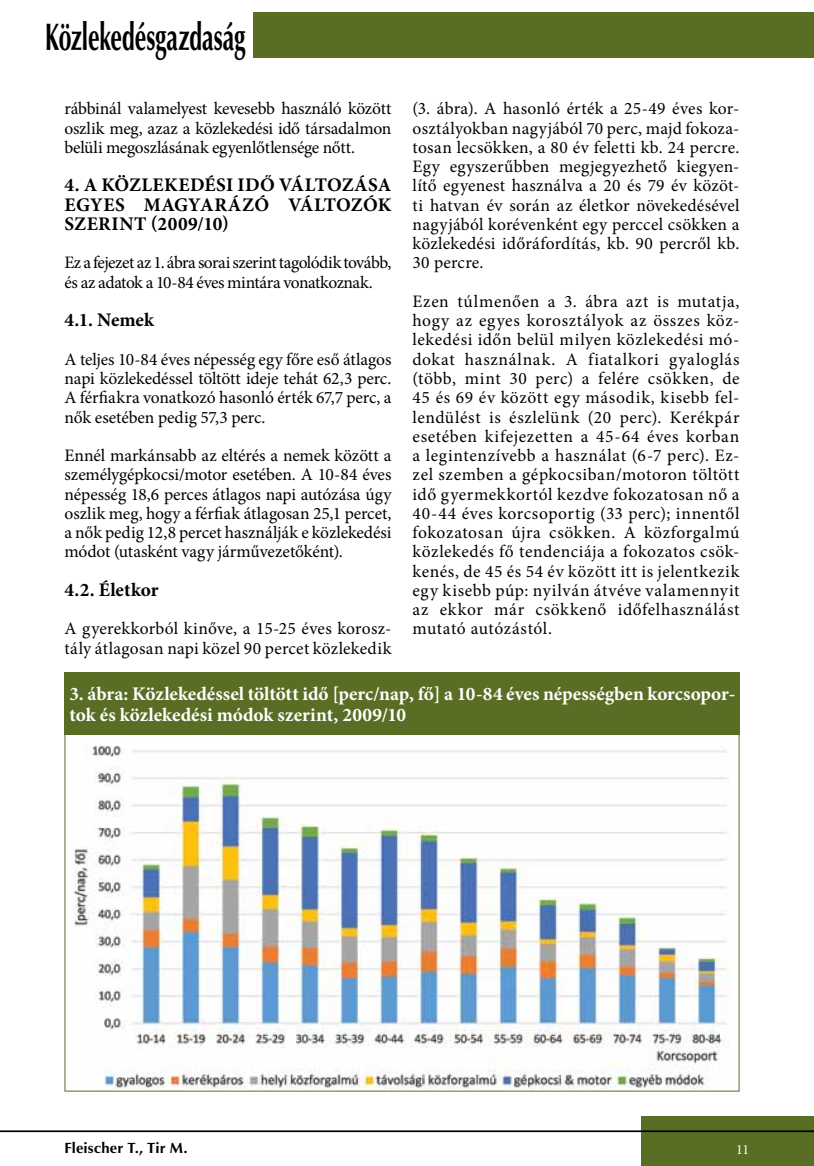
<style>
.page{position:relative;width:814px;height:1166px;background:#fff}
.page>*{position:absolute;margin:0;border:0;box-sizing:border-box;transform-origin:0 0}
.t1{font:38.5px "KB Optima Bold";letter-spacing:-.005em;color:#000;scale:.6 1}
.t2{font:700 19.25px/21.2px "Minion Pro";color:#fff}
.t3{font:700 19.25px/19.2px "Minion Pro";letter-spacing:.01em;color:#000;text-align:justify}
.t4{font:17.5px/19.2px "Minion Pro";color:#000;text-align:justify}
.t5{font:17.5px/19.2px "Minion Pro";letter-spacing:-.03em;color:#000}
.t6{font:14.88px "KB Optima Bold";letter-spacing:.005em;color:#000}
.t7{font:14px "Minion Pro";color:#fff}
</style>
<div class="page">
<div style="left:641px;top:1116px;width:173px;height:50px;background:#596e24"></div>
<hr style="left:0;top:1130px;width:814px;height:2px;background:#000">
<div style="left:253px;top:12px;width:561px;height:46px;background:#596e24"></div>
<img style="left:66px;top:734px;width:671px;height:355px">
<div style="left:64px;top:672px;width:676px;height:62px;background:#596e24"></div>
<h1 class="t1" style="left:45px;top:13px;width:335px">Közlekedésgazdaság</h1>
<p class="t4" style="left:64px;top:99px;width:328px">rábbinál valamelyest kevesebb használó között oszlik meg, azaz a közlekedési idő társadalmon belüli megoszlásának egyenlőtlensége nőtt.</p>
<p class="t3" style="left:65px;top:175px;width:328px">4. A KÖZLEKEDÉSI IDŐ VÁLTOZÁSA EGYES MAGYARÁZÓ VÁLTOZÓK SZERINT (2009/10)</p>
<p class="t5" style="left:64px;top:253px;width:328px">Ez a fejezet az 1. ábra sorai szerint tagolódik tovább, és az adatok a 10-84 éves mintára vonatkoznak.</p>
<p class="t3" style="left:64px;top:310px;width:91px">4.1. Nemek</p>
<p class="t4" style="left:64px;top:350px;width:328px">A teljes 10-84 éves népesség egy főre eső átlagos napi közlekedéssel töltött ideje tehát 62,3 perc.<br>A férfiakra vonatkozó hasonló érték 67,7 perc, a nők esetében pedig 57,3 perc.</p>
<p class="t4" style="left:64px;top:446px;width:328px">Ennél markánsabb az eltérés a nemek között a személygépkocsi/motor esetében. A 10-84 éves népesség 18,6 perces átlagos napi autózása úgy oszlik meg, hogy a férfiak átlagosan 25,1 percet, a nők pedig 12,8 percet használják e közlekedési módot (utasként vagy járművezetőként).</p>
<p class="t3" style="left:64px;top:580px;width:95px">4.2. Életkor</p>
<p class="t4" style="left:64px;top:619px;width:328px">A gyerekkorból kinőve, a 15-25 éves korosz&shy;tály átlagosan napi közel 90 percet közlekedik</p>
<p class="t4" style="left:412px;top:99px;width:328px">(3. ábra). A hasonló érték a 25-49 éves kor&shy;osztályokban nagyjából 70 perc, majd fokoza&shy;tosan lecsökken, a 80 év feletti kb. 24 percre.<br>Egy egyszerűbben megjegyezhető kiegyen&shy;lítő egyenest használva a 20 és 79 év közöt&shy;ti hatvan év során az életkor növekedésével nagyjából korévenként egy perccel csökken a közlekedési időráfordítás, kb. 90 percről kb.<br>30 percre.</p>
<p class="t4" style="left:412px;top:292px;width:328px">Ezen túlmenően a 3. ábra azt is mutatja, hogy az egyes korosztályok az összes köz&shy;lekedési időn belül milyen közlekedési mó&shy;dokat használnak. A fiatalkori gyaloglás (több, mint 30 perc) a felére csökken, de 45 és 69 év között egy második, kisebb fel&shy;lendülést is észlelünk (20 perc). Kerékpár esetében kifejezetten a 45-64 éves korban a legintenzívebb a használat (6-7 perc). Ez&shy;zel szemben a gépkocsiban/motoron töltött idő gyermekkortól kezdve fokozatosan nő a 40-44 éves korcsoportig (33 perc); innentől fokozatosan újra csökken. A közforgalmú közlekedés fő tendenciája a fokozatos csök&shy;kenés, de 45 és 54 év között itt is jelentkezik egy kisebb púp: nyilván átvéve valamennyit az ekkor már csökkenő időfelhasználást mutató autózástól.</p>
<p class="t2" style="left:69px;top:683px;width:667px">3. ábra: Közlekedéssel töltött idő [perc/nap, fő] a 10-84 éves népességben korcsopor&shy;tok és közlekedési módok szerint, 2009/10</p>
<p class="t6" style="left:64px;top:1139px;width:124px">Fleischer T., Tir M.</p>
<p class="t7" style="left:736px;top:1140px;width:14px">11</p>
</div>
